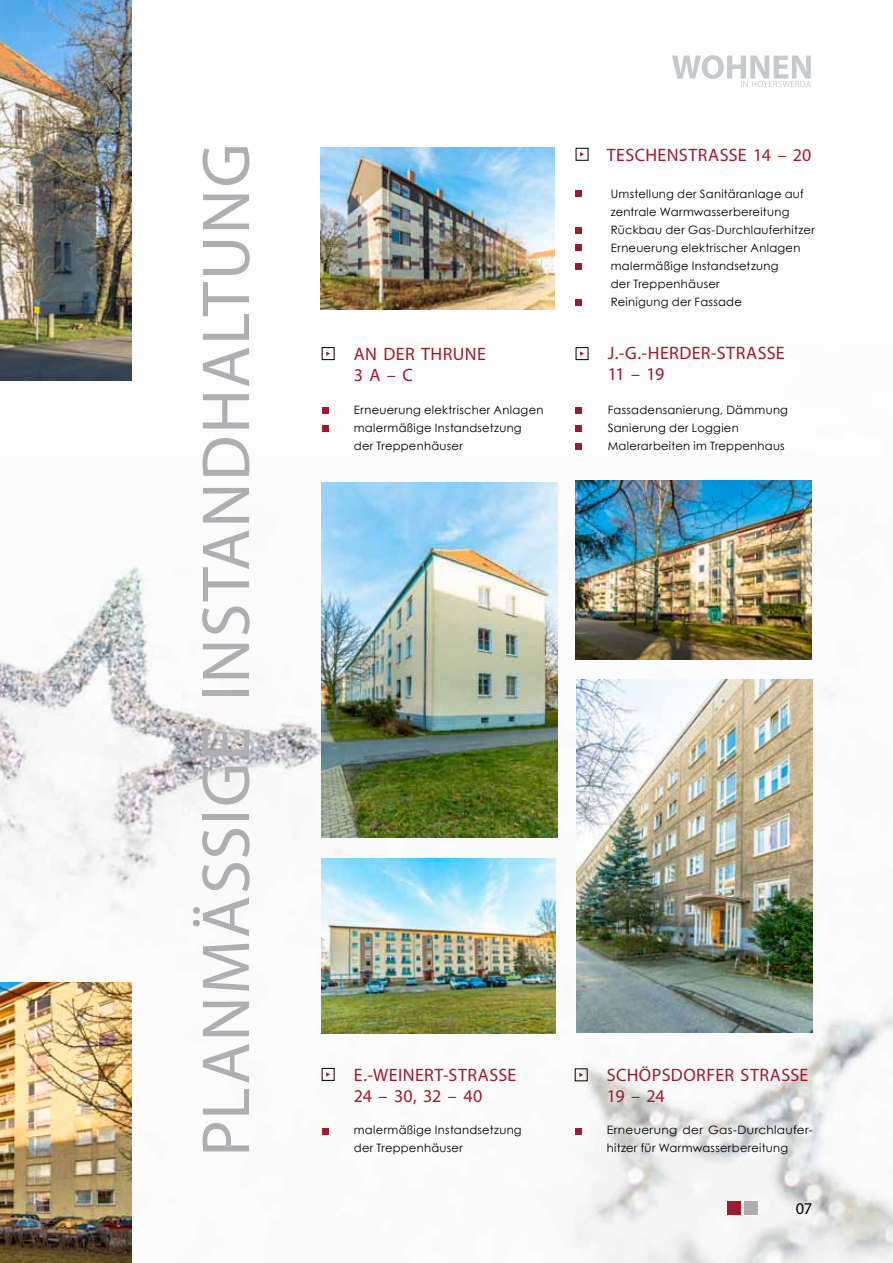
<style>
.page{position:relative;width:893px;height:1263px;background:#fff}
.page>*{position:absolute;margin:0;border:0;box-sizing:border-box;transform-origin:0 0}
.t1{font:68.4px "Myriad Pro";letter-spacing:.025em;color:#aeafb2}
.t2{font:18px/21px "Myriad Pro";letter-spacing:.025em;color:#9e1a31}
.t3{font:16.5px "Myriad Pro";color:#000}
.t4{font:11.55px/18px "Century Gothic";letter-spacing:.025em;color:#000}
.t5{font:11.55px/18px "Century Gothic";letter-spacing:.025em;color:#000;scale:1.05 1}
</style>
<div class="page">
<img style="left:0;top:147px;width:893px;height:1116px">
<div style="left:727px;top:1201px;width:14px;height:14px;background:#9e1a31"></div>
<div style="left:744px;top:1201px;width:14px;height:14px;background:#aeafb2"></div>
<div style="left:576px;top:148px;width:12px;height:13px;border:1px solid #000"></div>
<svg style="left:580px;top:152px;width:4px;height:4px"></svg>
<img style="left:321px;top:147px;width:233px;height:162px">
<svg style="left:672px;top:55px;width:139px;height:32px"></svg>
<div style="left:576px;top:190px;width:6px;height:7px;background:#9e1a31"></div>
<svg style="left:576px;top:245px;width:6px;height:6px"></svg>
<svg style="left:576px;top:227px;width:6px;height:6px"></svg>
<svg style="left:576px;top:299px;width:6px;height:6px"></svg>
<svg style="left:576px;top:263px;width:6px;height:6px"></svg>
<div style="left:576px;top:347px;width:12px;height:13px;border:1px solid #000"></div>
<svg style="left:580px;top:351px;width:4px;height:5px"></svg>
<div style="left:322px;top:347px;width:13px;height:13px;border:1px solid #000"></div>
<svg style="left:326px;top:351px;width:4px;height:5px"></svg>
<svg style="left:579px;top:1072px;width:4px;height:5px"></svg>
<div style="left:322px;top:1068px;width:13px;height:13px;border:1px solid #000"></div>
<svg style="left:326px;top:1072px;width:4px;height:4px"></svg>
<img style="left:576px;top:480px;width:235px;height:179px">
<img style="left:322px;top:859px;width:233px;height:174px">
<img style="left:322px;top:483px;width:236px;height:355px">
<img style="left:577px;top:679px;width:236px;height:353px">
<div style="left:322px;top:407px;width:7px;height:6px;background:#9e1a31"></div>
<div style="left:322px;top:425px;width:7px;height:7px;background:#9e1a31"></div>
<svg style="left:576px;top:407px;width:6px;height:6px"></svg>
<svg style="left:576px;top:443px;width:6px;height:6px"></svg>
<div style="left:576px;top:425px;width:6px;height:7px;background:#9e1a31"></div>
<div style="left:322px;top:1128px;width:7px;height:6px;background:#9e1a31"></div>
<svg style="left:576px;top:1128px;width:6px;height:6px"></svg>
<img style="left:0;top:982px;width:132px;height:281px">
<img style="left:0;top:0;width:132px;height:380px">
<h1 class="t1" style="left:184px;top:1156px;width:1015px;rotate:-90deg">PLANMÄSSIGE INSTANDHALTUNG</h1>
<h2 class="t2" style="left:354px;top:344px;width:134px">AN DER THRUNE<br>3 A – C</h2>
<p class="t4" style="left:354px;top:401px;width:191px">Erneuerung elektrischer Anlagen malermäßige Instandsetzung der Treppenhäuser</p>
<h2 class="t2" style="left:607px;top:144px;width:206px">TESCHENSTRASSE 14 – 20</h2>
<p class="t4" style="left:611px;top:185px;width:206px">Umstellung der Sanitäranlage auf zentrale Warmwasserbereitung<br>Rückbau der Gas-Durchlauferhitzer<br>Erneuerung elektrischer Anlagen malermäßige Instandsetzung<br>der Treppenhäuser<br>Reinigung der Fassade</p>
<h2 class="t2" style="left:608px;top:343px;width:178px">J.-G.-HERDER-STRASSE<br>11 – 19</h2>
<p class="t4" style="left:608px;top:401px;width:182px">Fassadensanierung, Dämmung<br>Sanierung der Loggien<br>Malerarbeiten im Treppenhaus</p>
<h2 class="t2" style="left:354px;top:1064px;width:164px">E.-WEINERT-STRASSE<br>24 – 30, 32 – 40</h2>
<p class="t4" style="left:354px;top:1121px;width:169px">malermäßige Instandsetzung der Treppenhäuser</p>
<h2 class="t2" style="left:607px;top:1064px;width:203px">SCHÖPSDORFER STRASSE<br>19 – 24</h2>
<p class="t5" style="left:607px;top:1121px;width:198px">Erneuerung der Gas-Durchlaufer&shy;hitzer für Warmwasserbereitung</p>
<h3 class="t3" style="left:796px;top:1198px;width:18px">07</h3>
</div>
